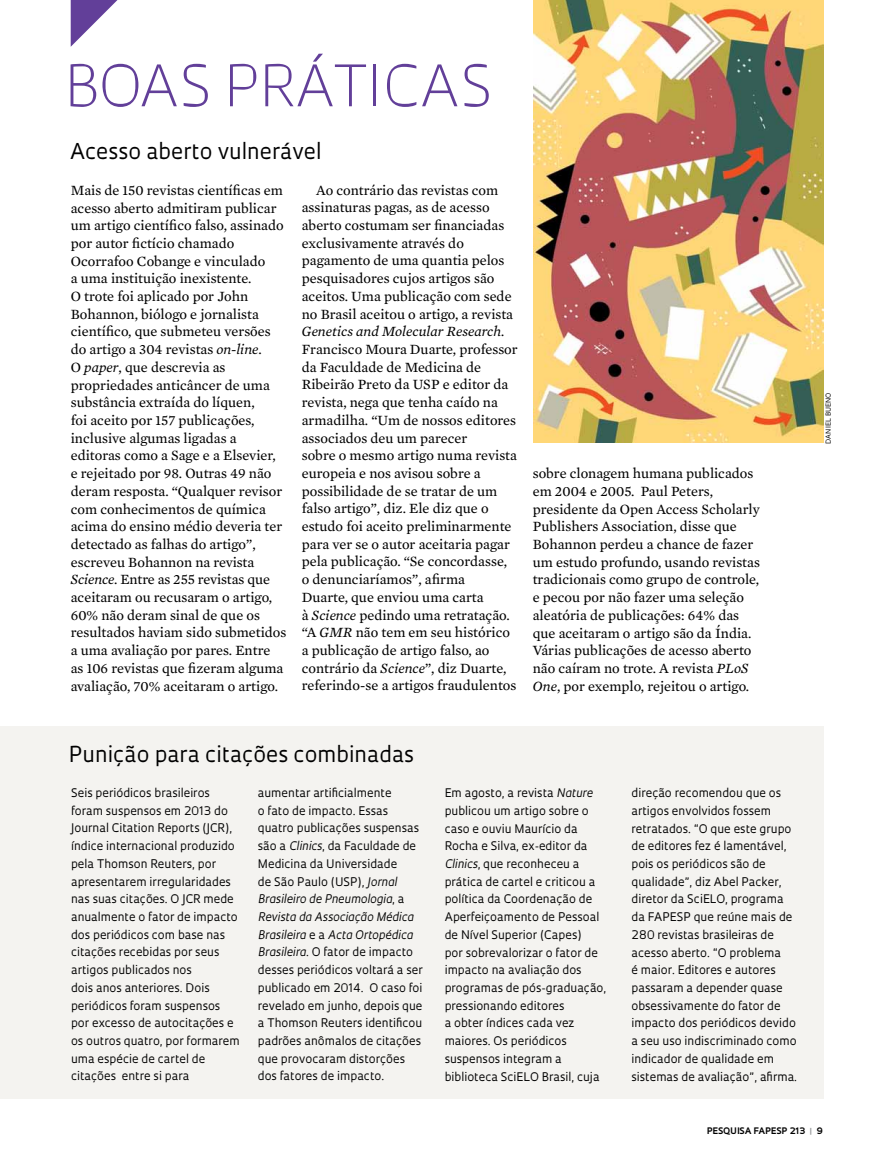
<style>
.page{position:relative;width:885px;height:1169px;background:#fff}
.page>*{position:absolute;margin:0;border:0;box-sizing:border-box;transform-origin:0 0}
.t1{font:300 55.5px "Oculum";color:#623f99}
.t2{font:21.3px "Oculum";color:#000}
.t3{font:14.4px/17.7px "Mercury Text G2";color:#000}
.t4{font:italic 14.4px "Mercury Text G2";color:#000}
.t5{font:11.55px/17.7px "Oculum";color:#000}
.t6{font:700 8.7px "Oculum";letter-spacing:.015em;color:#000}
.t7{font:6.75px "Oculum";color:#000}
.s1{font-style:italic}
.s2{color:#939598}
</style>
<div class="page">
<div style="left:0;top:726px;width:823px;height:372px;background:#f4f3f0"></div>
<svg style="left:71px;top:0;width:47px;height:47px"></svg>
<img style="left:533px;top:0;width:290px;height:443px">
<h1 class="t1" style="left:65px;top:48px;width:429px">BOAS PRÁTICAS</h1>
<h2 class="t2" style="left:70px;top:138px;width:253px">Acesso aberto vulnerável</h2>
<p class="t3" style="left:71px;top:180px;width:217px">Mais de 150 revistas científicas em acesso aberto admitiram publicar um artigo científico falso, assinado por autor fictício chamado<br>Ocorrafoo Cobange e vinculado<br>a uma instituição inexistente.<br>O trote foi aplicado por John<br>Bohannon, biólogo e jornalista científico, que submeteu versões do artigo a 304 revistas <span class="s1">on-line</span>.<br>O <span class="s1">paper</span>, que descrevia as propriedades anticâncer de uma substância extraída do líquen,<br>foi aceito por 157 publicações, inclusive algumas ligadas a editoras como a Sage e a Elsevier,<br>e rejeitado por 98. Outras 49 não deram resposta. “Qualquer revisor com conhecimentos de química acima do ensino médio deveria ter detectado as falhas do artigo”, escreveu Bohannon na revista<br><span class="s1">Science</span>. Entre as 255 revistas que aceitaram ou recusaram o artigo,<br>60% não deram sinal de que os resultados haviam sido submetidos a uma avaliação por pares. Entre as 106 revistas que fizeram alguma avaliação, 70% aceitaram o artigo.</p>
<p class="t3" style="left:302px;top:180px;width:213px;text-indent:14px">Ao contrário das revistas com assinaturas pagas, as de acesso aberto costumam ser financiadas exclusivamente através do pagamento de uma quantia pelos pesquisadores cujos artigos são aceitos. Uma publicação com sede no Brasil aceitou o artigo, a revista</p>
<p class="t4" style="left:302px;top:321px;width:204px">Genetics and Molecular Research.</p>
<p class="t3" style="left:302px;top:339px;width:217px">Francisco Moura Duarte, professor da Faculdade de Medicina de<br>Ribeirão Preto da USP e editor da revista, nega que tenha caído na armadilha. “Um de nossos editores associados deu um parecer<br>sobre o mesmo artigo numa revista europeia e nos avisou sobre a possibilidade de se tratar de um falso artigo”, diz. Ele diz que o estudo foi aceito preliminarmente para ver se o autor aceitaria pagar pela publicação. “Se concordasse, o denunciaríamos”, afirma<br>Duarte, que enviou uma carta<br>à <span class="s1">Science</span> pedindo uma retratação. “A <span class="s1">GMR</span> não tem em seu histórico a publicação de artigo falso, ao contrário da <span class="s1">Science</span>”, diz Duarte, referindo-se a artigos fraudulentos</p>
<p class="t3" style="left:533px;top:464px;width:229px">sobre clonagem humana publicados em 2004 e 2005. Paul Peters, presidente da Open Access Scholarly Publishers Association, disse que Bohannon perdeu a chance de fazer um estudo profundo, usando revistas tradicionais como grupo de controle, e pecou por não fazer uma seleção aleatória de publicações: 64% das que aceitaram o artigo são da Índia.<br>Várias publicações de acesso aberto não caíram no trote. A revista <span class="s1">Plos One</span>, por exemplo, rejeitou o artigo.</p>
<h2 class="t2" style="left:69px;top:740px;width:347px">Punição para citações combinadas</h2>
<p class="t5" style="left:71px;top:783px;width:170px">Seis periódicos brasileiros foram suspensos em 2013 do<br>Journal Citation Reports (JCR), índice internacional produzido pela Thomson Reuters, por apresentarem irregularidades nas suas citações. O JCR mede anualmente o fator de impacto dos periódicos com base nas citações recebidas por seus artigos publicados nos<br>dois anos anteriores. Dois periódicos foram suspensos por excesso de autocitações e os outros quatro, por formarem uma espécie de cartel de citações entre si para</p>
<p class="t5" style="left:258px;top:783px;width:166px">aumentar artificialmente<br>o fato de impacto. Essas quatro publicações suspensas são a <span class="s1">Clinics</span>, da Faculdade de<br>Medicina da Universidade<br>de São Paulo (USP), <span class="s1">Jornal<br>Brasileiro de Pneumologia</span>, a<br><span class="s1">Revista da Associação Médica<br>Brasileira</span> e a <span class="s1">Acta Ortopédica<br>Brasileira</span>. O fator de impacto desses periódicos voltará a ser publicado em 2014. O caso foi revelado em junho, depois que a Thomson Reuters identificou padrões anômalos de citações que provocaram distorções dos fatores de impacto.</p>
<p class="t5" style="left:445px;top:783px;width:163px">Em agosto, a revista <span class="s1">Nature </span>publicou um artigo sobre o caso e ouviu Maurício da<br>Rocha e Silva, ex-editor da<br><span class="s1">Clinics</span>, que reconheceu a prática de cartel e criticou a política da Coordenação de<br>Aperfeiçoamento de Pessoal de Nível Superior (Capes)<br>por sobrevalorizar o fator de impacto na avaliação dos programas de pós-graduação, pressionando editores<br>a obter índices cada vez maiores. Os periódicos suspensos integram a biblioteca SciELO Brasil, cuja</p>
<p class="t5" style="left:631px;top:783px;width:167px">direção recomendou que os artigos envolvidos fossem retratados. “O que este grupo de editores fez é lamentável, pois os periódicos são de qualidade”, diz Abel Packer, diretor da SciELO, programa da FAPESP que reúne mais de<br>280 revistas brasileiras de acesso aberto. “O problema<br>é maior. Editores e autores passaram a depender quase obsessivamente do fator de impacto dos periódicos devido a seu uso indiscriminado como indicador de qualidade em sistemas de avaliação”, afirma.</p>
<p class="t7" style="left:824px;top:443px;width:52px;rotate:-90deg">daniel bueno</p>
<p class="t6" style="left:707px;top:1124px;width:118px">PESQUISA FAPESP 213 <span class="s2">|</span> 9</p>
</div>
